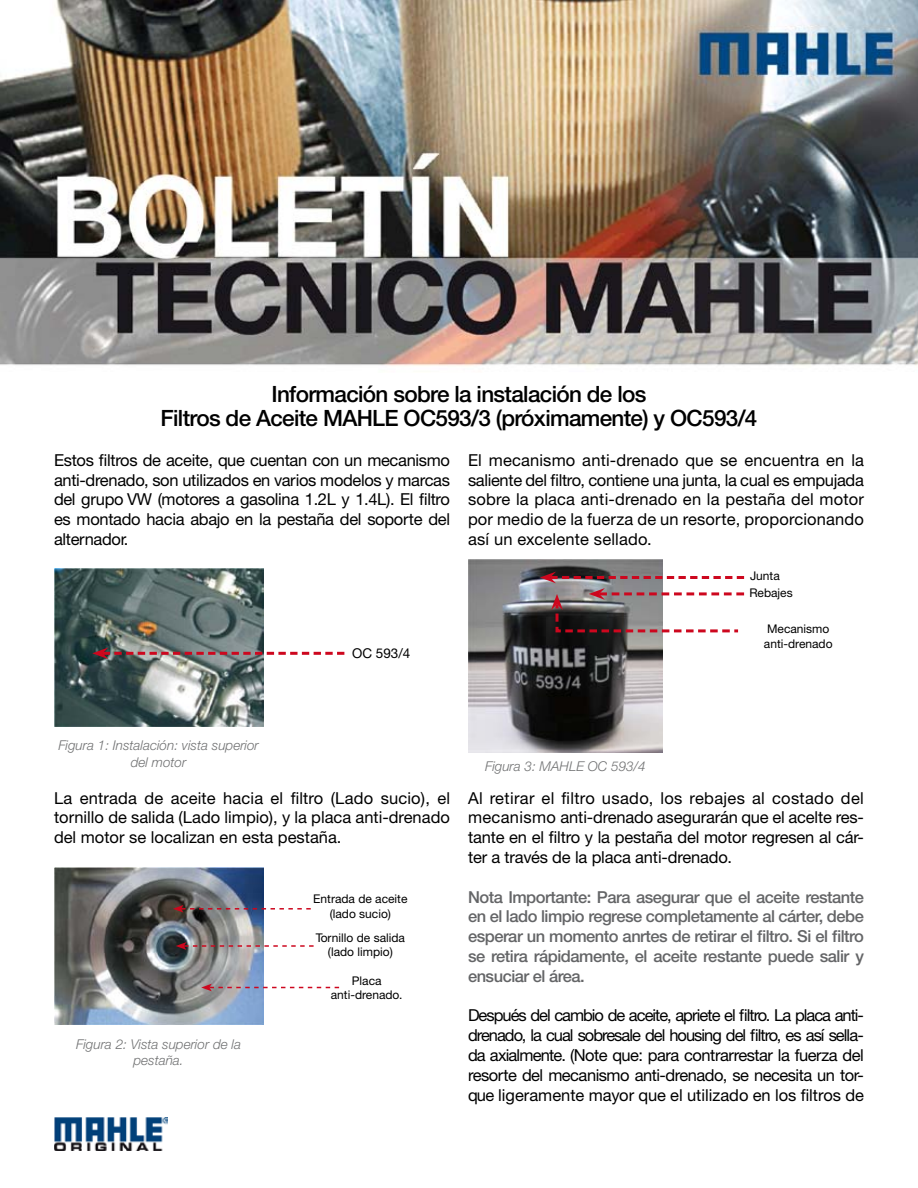
<style>
.page{position:relative;width:918px;height:1188px;background:#fff}
.page>*{position:absolute;margin:0;border:0;box-sizing:border-box;transform-origin:0 0}
.t1{font:500 22.5px/24px "Helvetica Neue CE";letter-spacing:-.03em;color:#000;text-align:center}
.t2{font:16.5px/19.8px "Helvetica Neue CE";color:#000;text-align:justify}
.t3{font:500 16.5px/19.8px "Helvetica Neue CE";letter-spacing:-.03em;color:#646567;text-align:justify}
.t4{font:italic 300 13.5px/16.2px "Helvetica Neue";color:#707172;text-align:center}
.t5{font:13.5px "Helvetica Neue CE";color:#000}
.t6{font:12px/14.4px "Helvetica Neue CE";color:#000;text-align:center}
</style>
<div class="page">
<img style="left:54px;top:1117px;width:114px;height:34px">
<img style="left:0;top:0;width:918px;height:366px">
<img style="left:54px;top:568px;width:209px;height:158px">
<svg style="left:92px;top:647px;width:252px;height:12px"></svg>
<img style="left:54px;top:867px;width:209px;height:158px">
<svg style="left:173px;top:905px;width:138px;height:8px"></svg>
<svg style="left:176px;top:942px;width:138px;height:8px"></svg>
<svg style="left:201px;top:984px;width:138px;height:7px"></svg>
<img style="left:468px;top:559px;width:194px;height:194px">
<svg style="left:540px;top:572px;width:204px;height:62px"></svg>
<h1 class="t1" style="left:161px;top:382px;width:598px">Información sobre la instalación de los<br>Filtros de Aceite MAHLE OC593/3 (próximamente) y OC593/4</h1>
<p class="t2" style="left:54px;top:450px;width:398px">Estos filtros de aceite, que cuentan con un mecanismo anti-drenado, son utilizados en varios modelos y marcas del grupo VW (motores a gasolina 1.2L y 1.4L). El filtro es montado hacia abajo en la pestaña del soporte del alternador.</p>
<p class="t2" style="left:468px;top:450px;width:398px">El mecanismo anti-drenado que se encuentra en la saliente del filtro, contiene una junta, la cual es empujada sobre la placa anti-drenado en la pestaña del motor por medio de la fuerza de un resorte, proporcionando así un excelente sellado.</p>
<p class="t5" style="left:352px;top:645px;width:60px">OC 593/4</p>
<p class="t6" style="left:749px;top:567px;width:45px;line-height:17.7px;text-align:left">Junta<br>Rebajes</p>
<p class="t6" style="left:764px;top:622px;width:70px;text-align:left">Mecanismo anti-drenado</p>
<p class="t4" style="left:58px;top:737px;width:202px">Figura 1: Instalación: vista superior del motor</p>
<p class="t2" style="left:54px;top:788px;width:398px">La entrada de aceite hacia el filtro (Lado sucio), el tornillo de salida (Lado limpio), y la placa anti-drenado del motor se localizan en esta pestaña.</p>
<p class="t6" style="left:313px;top:892px;width:96px">Entrada de aceite (lado sucio)</p>
<p class="t4" style="left:76px;top:1036px;width:166px">Figura 2: Vista superior de la pestaña.</p>
<p class="t6" style="left:316px;top:930px;width:91px">Tornillo de salida (lado limpio)</p>
<p class="t6" style="left:331px;top:974px;width:73px">Placa anti-drenado.</p>
<p class="t4" style="left:485px;top:758px;width:162px">Figura 3: MAHLE OC 593/4</p>
<p class="t2" style="left:468px;top:788px;width:397px">Al retirar el filtro usado, los rebajes al costado del mecanismo anti-drenado asegurarán que el acelte res&shy;tante en el filtro y la pestaña del motor regresen al cár&shy;ter a través de la placa anti-drenado.</p>
<p class="t3" style="left:468px;top:887px;width:398px">Nota Importante: Para asegurar que el aceite restante en el lado limpio regrese completamente al cárter, debe esperar un momento anrtes de retirar el filtro. Si el filtro se retira rápidamente, el aceite restante puede salir y ensuciar el área.</p>
<p class="t2" style="left:468px;top:1006px;width:398px">Después del cambio de aceite, apriete el filtro. La placa anti&shy;drenado, la cual sobresale del housing del filtro, es así sella&shy;da axialmente. (Note que: para contrarrestar la fuerza del resorte del mecanismo anti-drenado, se necesita un tor&shy;que ligeramente mayor que el utilizado en los filtros de</p>
</div>
